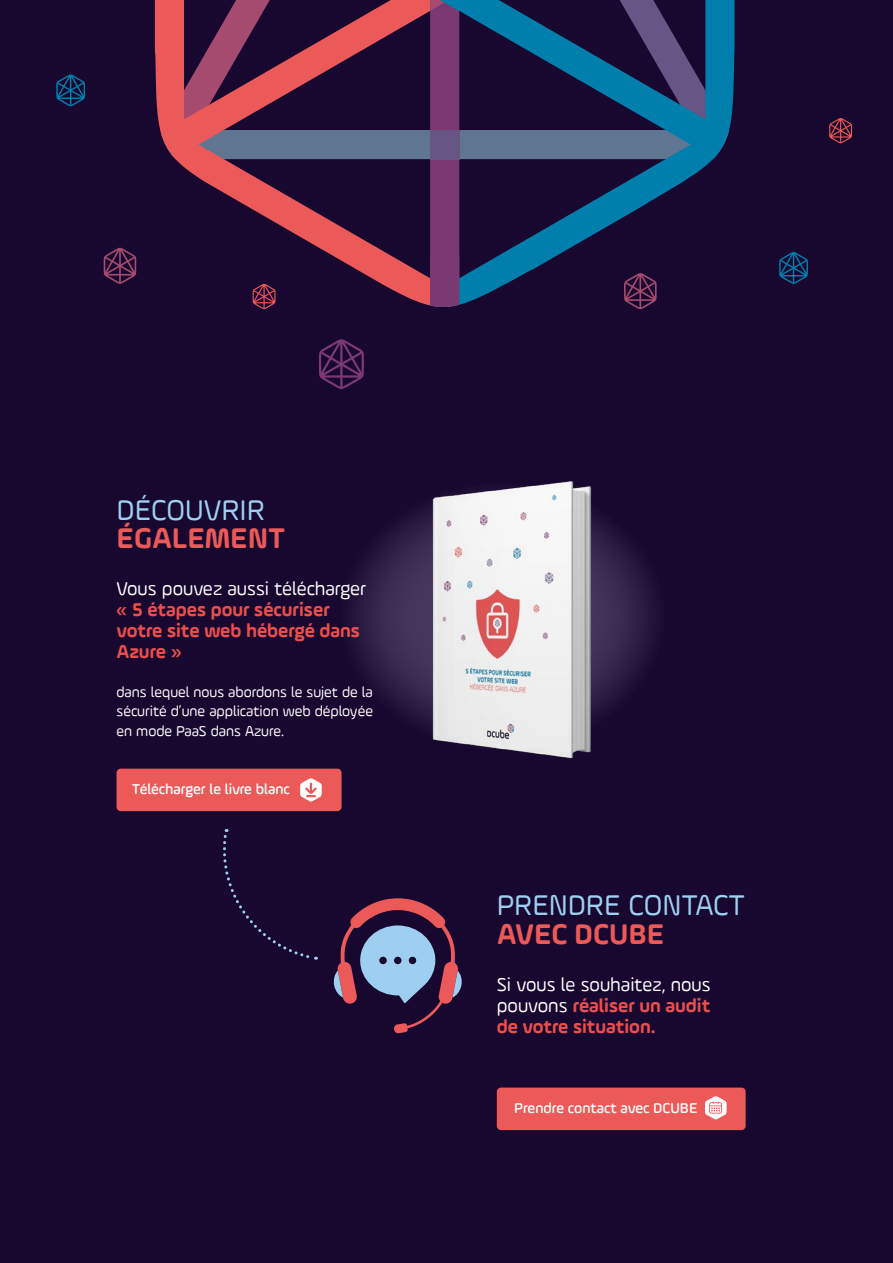
<style>
.page{position:relative;width:893px;height:1263px;background:#18072f}
.page>*{position:absolute;margin:0;border:0;box-sizing:border-box;transform-origin:0 0}
.t1{font:30px "Ample Soft";color:#9ecff1}
.t2{font:700 30px "Ample Soft";color:#eb5958}
.t3{font:700 19.5px/21px "Ample Soft";color:#ea4e4d;text-align:justify}
.t4{font:19.5px "Ample Soft";color:#fff}
.t5{font:15px/19.5px "Ample Soft";color:#fff;text-align:justify}
.t6{font:500 15px "Ample Soft";color:#fff}
.s1{font-weight:400;color:#fff}
</style>
<div class="page">
<svg style="left:161px;top:0;width:573px;height:306px"></svg>
<div style="left:430px;top:130px;width:29px;height:29px;background:#675585"></div>
<div style="left:430px;top:255px;width:29px;height:52px;background:#7a3973"></div>
<svg style="left:430px;top:0;width:29px;height:11px"></svg>
<svg style="left:779px;top:252px;width:29px;height:32px"></svg>
<svg style="left:56px;top:74px;width:29px;height:32px"></svg>
<svg style="left:624px;top:273px;width:33px;height:36px"></svg>
<svg style="left:104px;top:248px;width:32px;height:36px"></svg>
<svg style="left:253px;top:284px;width:22px;height:25px"></svg>
<svg style="left:829px;top:118px;width:23px;height:25px"></svg>
<svg style="left:319px;top:339px;width:45px;height:50px"></svg>
<svg style="left:340px;top:482px;width:326px;height:269px"></svg>
<img style="left:411px;top:481px;width:255px;height:278px">
<svg style="left:333px;top:898px;width:129px;height:135px"></svg>
<div style="left:117px;top:769px;width:225px;height:42px;background:#eb5958;border-radius:4px"></div>
<svg style="left:300px;top:778px;width:22px;height:23px"></svg>
<svg style="left:223px;top:829px;width:93px;height:131px"></svg>
<div style="left:497px;top:1087px;width:249px;height:43px;background:#eb5958;border-radius:4px"></div>
<svg style="left:705px;top:1096px;width:22px;height:23px"></svg>
<h1 class="t1" style="left:117px;top:492px;width:150px">DÉCOUVRIR</h1>
<h1 class="t2" style="left:117px;top:520px;width:170px">ÉGALEMENT</h1>
<p class="t4" style="left:117px;top:577px;width:251px">Vous pouvez aussi télécharger</p>
<p class="t3" style="left:117px;top:598px;width:245px;text-align:left">« 5 étapes pour sécuriser votre site web hébergé dans<br>Azure »</p>
<p class="t5" style="left:117px;top:682px;width:258px">dans lequel nous abordons le sujet de la sécurité d’une application web déployée en mode PaaS dans Azure.</p>
<p class="t6" style="left:132px;top:780px;width:160px">Télécharger le livre blanc</p>
<h1 class="t1" style="left:497px;top:888px;width:250px">PRENDRE CONTACT</h1>
<h1 class="t2" style="left:497px;top:916px;width:169px">AVEC DCUBE</h1>
<p class="t3" style="left:497px;top:973px;width:215px"><span class="s1">Si vous le souhaitez, nous pouvons</span> réaliser un audit de votre situation.</p>
<p class="t6" style="left:514px;top:1099px;width:185px">Prendre contact avec DCUBE</p>
</div>
